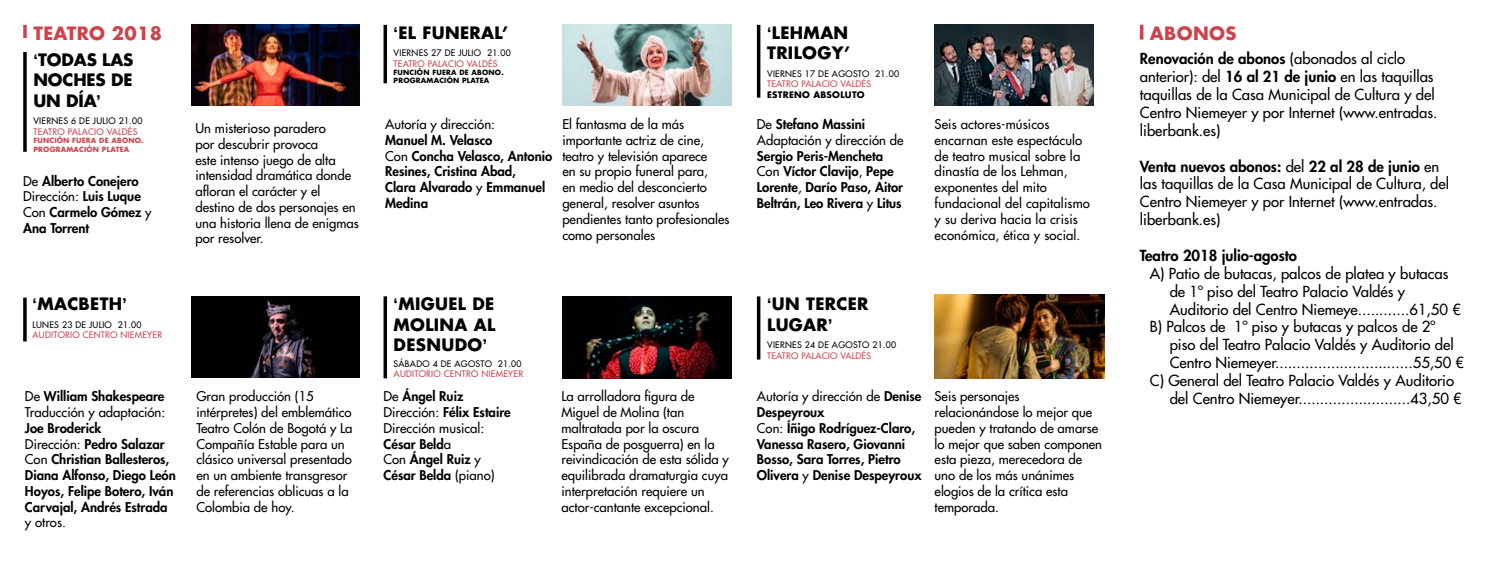
<style>
.page{position:relative;width:1489px;height:571px;background:#fff}
.page>*{position:absolute;margin:0;border:0;box-sizing:border-box;transform-origin:0 0}
.t1{font:700 17.85px "Futura Std";letter-spacing:.02em;color:#cd444c}
.t2{font:700 16.62px/20.7px "Futura Std";letter-spacing:.02em;color:#000;text-align:justify}
.t3{font:500 14.88px/17.8px "Futura Std";color:#000}
.t4{font:800 14.88px "Futura Std";color:#000}
.t5{font:500 13.12px/15.8px "Futura Std";color:#000}
.t6{font:800 13.12px/15.8px "Futura Std";color:#000}
.t7{font:500 8.75px "Futura Std";letter-spacing:.03em;color:#000}
.t8{font:500 8.75px "Futura Std";letter-spacing:.03em;color:#cd444c}
.t9{font:700 8.75px "Futura Std";letter-spacing:.03em;color:#000}
.t10{font:700 7px "Futura Std";letter-spacing:.03em;color:#cd444c}
.t11{font:700 7px "Futura Std";letter-spacing:.03em;color:#000}
.s1{font-family:"Akkurat"}
.s2{font-weight:500}
.s3{font-weight:800}
</style>
<div class="page">
<svg style="left:23px;top:25px;width:4px;height:13px"></svg>
<img style="left:191px;top:25px;width:169px;height:80px">
<svg style="left:23px;top:52px;width:4px;height:100px"></svg>
<svg style="left:23px;top:297px;width:4px;height:44px"></svg>
<img style="left:191px;top:296px;width:169px;height:81px">
<svg style="left:383px;top:296px;width:4px;height:82px"></svg>
<img style="left:562px;top:296px;width:169px;height:82px">
<img style="left:562px;top:25px;width:169px;height:80px">
<svg style="left:383px;top:25px;width:4px;height:58px"></svg>
<svg style="left:756px;top:296px;width:4px;height:63px"></svg>
<img style="left:934px;top:294px;width:170px;height:84px">
<img style="left:934px;top:25px;width:159px;height:80px">
<svg style="left:756px;top:25px;width:4px;height:73px"></svg>
<svg style="left:1139px;top:25px;width:4px;height:15px"></svg>
<h1 class="t1" style="left:33px;top:21px;width:130px">TEATRO 2018</h1>
<p class="t2" style="left:33px;top:49px;width:101px"><span class="s1">‘</span>TODAS LAS NOCHES DE UN DÍA<span class="s1">’</span></p>
<p class="t7" style="left:33px;top:116px;width:111px">VIERNES 6 DE JULIO 21.00</p>
<p class="t8" style="left:33px;top:126px;width:11px">Teatro</p>
<p class="t8" style="left:68px;top:126px;width:11px">Palacio</p>
<p class="t8" style="left:107px;top:126px;width:31px">Valdés</p>
<p class="t10" style="left:33px;top:136px;width:10px">FUNCI</p>
<p class="t10" style="left:57px;top:136px;width:22px">ÓN FUERA</p>
<p class="t10" style="left:99px;top:136px;width:30px">DE ABONO</p>
<p class="t10" style="left:141px;top:136px;width:4px">.</p>
<p class="t10" style="left:33px;top:144px;width:46px">PROGRAMACI</p>
<p class="t10" style="left:86px;top:144px;width:26px">ÓN PLATEA</p>
<p class="t6" style="left:23px;top:173px;width:130px"><span class="s2">De</span> Alberto Conejero<br><span class="s2">Dirección:</span> Luis Luque<br><span class="s2">Con</span> Carmelo Gómez <span class="s2">y<br></span>Ana Torrent</p>
<p class="t2" style="left:33px;top:293px;width:96px"><span class="s1">‘</span>MACBETH<span class="s1">’</span></p>
<p class="t7" style="left:33px;top:319px;width:110px">LUNES 23 de JULIO 21.00</p>
<p class="t8" style="left:33px;top:329px;width:13px">Auditorio</p>
<p class="t8" style="left:83px;top:329px;width:13px">Centro</p>
<p class="t8" style="left:120px;top:329px;width:13px">Nieme</p>
<p class="t8" style="left:147px;top:329px;width:11px">yer</p>
<p class="t5" style="left:25px;top:388px;width:142px">De <span class="s3">William Shakespeare<br></span>Traducción y adaptación:</p>
<p class="t6" style="left:25px;top:420px;width:152px">Joe Broderick<br><span class="s2">Dirección:</span> Pedro Salazar<br><span class="s2">Con</span> Christian Ballesteros,<br>Diana Alfonso, Diego León<br>Hoyos, Felipe Botero, Iván<br>Carvajal, Andrés Estrada</p>
<p class="t5" style="left:25px;top:514px;width:42px">y otros.</p>
<p class="t5" style="left:195px;top:120px;width:165px">Un misterioso paradero<br>por descubrir provoca<br>este intenso juego de alta intensidad dramática donde afloran el carácter y el destino de dos personajes en una historia llena de enigmas por resolver.</p>
<p class="t5" style="left:196px;top:388px;width:158px">Gran producción (15 intérpretes) del emblemático<br>Teatro Colón de Bogotá y La<br>Compañía Estable para un clásico universal presentado en un ambiente transgresor de referencias oblicuas a la<br>Colombia de hoy.</p>
<p class="t2" style="left:393px;top:22px;width:116px"><span class="s1">‘</span>EL FUNERAL’</p>
<p class="t7" style="left:393px;top:47px;width:119px">VIERNES 27 de JULIO 21.00</p>
<p class="t8" style="left:393px;top:58px;width:11px">Teatro</p>
<p class="t8" style="left:428px;top:58px;width:11px">Palacio</p>
<p class="t8" style="left:467px;top:58px;width:31px">Valdés</p>
<p class="t11" style="left:393px;top:68px;width:10px">FUNCI</p>
<p class="t11" style="left:417px;top:68px;width:22px">ÓN FUERA</p>
<p class="t11" style="left:459px;top:68px;width:30px">DE ABONO</p>
<p class="t11" style="left:501px;top:68px;width:4px">.</p>
<p class="t11" style="left:393px;top:76px;width:46px">PROGRAMACI</p>
<p class="t11" style="left:446px;top:76px;width:26px">ÓN PLATEA</p>
<p class="t5" style="left:385px;top:116px;width:111px">Autoría y dirección:</p>
<p class="t6" style="left:385px;top:132px;width:168px">Manuel M. Velasco<br><span class="s2">Con</span> Concha Velasco, Antonio<br>Resines, Cristina Abad,<br>Clara Alvarado <span class="s2">y</span> Emmanuel<br>Medina</p>
<p class="t5" style="left:562px;top:116px;width:169px">El fantasma de la más importante actriz de cine, teatro y televisión aparece<br>en su propio funeral para,<br>en medio del desconcierto general, resolver asuntos pendientes tanto profesionales como personales</p>
<p class="t2" style="left:393px;top:293px;width:103px"><span class="s1">‘</span>MIGUEL DE MOLINA AL DESNUDO<span class="s1">’</span></p>
<p class="t7" style="left:393px;top:358px;width:130px">SÁBADO 4 de AGOSTO 21.00</p>
<p class="t8" style="left:393px;top:368px;width:13px">Auditorio</p>
<p class="t8" style="left:444px;top:368px;width:13px">Centro</p>
<p class="t8" style="left:481px;top:368px;width:13px">Nieme</p>
<p class="t8" style="left:508px;top:368px;width:11px">yer</p>
<p class="t6" style="left:383px;top:388px;width:129px"><span class="s2">De</span> Ángel Ruiz<br><span class="s2">Dirección:</span> Félix Estaire<br><span class="s2">Dirección musical:<br></span>César Beld<span class="s2">a<br>Con</span> Ángel Ruiz <span class="s2">y<br></span>César Belda <span class="s2">(piano)</span></p>
<p class="t5" style="left:561px;top:388px;width:169px">La arrolladora figura de<br>Miguel de Molina (tan maltratada por la oscura<br>España de posguerra) en la reivindicación de esta sólida y equilibrada dramaturgia cuya interpretación requiere un actor-cantante excepcional.</p>
<p class="t2" style="left:767px;top:22px;width:84px"><span class="s1">‘</span>LEHMAN<br>TRILOGY’</p>
<p class="t7" style="left:767px;top:68px;width:133px">VIERNES 17 de AGOSTO 21.00</p>
<p class="t8" style="left:767px;top:78px;width:11px">Teatro</p>
<p class="t8" style="left:801px;top:78px;width:11px">Palacio</p>
<p class="t8" style="left:840px;top:78px;width:31px">Valdés</p>
<p class="t9" style="left:767px;top:88px;width:99px">ESTRENO ABSOLUTO</p>
<p class="t5" style="left:756px;top:116px;width:148px">De <span class="s3">Stefano Massini<br></span>Adaptación y dirección de</p>
<p class="t6" style="left:756px;top:148px;width:148px">Sergio Peris-Mencheta<br><span class="s2">Con</span> Víctor Clavijo<span class="s2">,</span> Pepe<br>Lorente<span class="s2">,</span> Darío Paso, Aitor<br>Beltrán, Leo Rivera <span class="s2">y</span> Litus</p>
<p class="t2" style="left:767px;top:293px;width:103px"><span class="s1">‘</span>UN TERCER<br>LUGAR<span class="s1">’</span></p>
<p class="t7" style="left:767px;top:339px;width:131px">VIERNES 24 de AGOSTO 21.00</p>
<p class="t8" style="left:767px;top:350px;width:11px">Teatro</p>
<p class="t8" style="left:801px;top:350px;width:11px">Palacio</p>
<p class="t8" style="left:840px;top:350px;width:31px">Valdés</p>
<p class="t5" style="left:934px;top:116px;width:157px">Seis actores-músicos encarnan este espectáculo de teatro musical sobre la dinastía de los Lehman, exponentes del mito fundacional del capitalismo y su deriva hacia la crisis económica, ética y social.</p>
<p class="t6" style="left:756px;top:388px;width:166px"><span class="s2">Autoría y dirección de</span> Denise<br>Despeyroux<br><span class="s2">Con:</span> Íñigo Rodríguez-Claro,<br>Vanessa Rasero, Giovanni<br>Bosso, Sara Torres, Pietro<br>Olivera <span class="s2">y</span> Denise Despeyroux</p>
<p class="t5" style="left:934px;top:388px;width:169px">Seis personajes relacionándose lo mejor que pueden y tratando de amarse lo mejor que saben componen esta pieza, merecedora de uno de los más unánimes elogios de la crítica esta temporada.</p>
<h1 class="t1" style="left:1149px;top:21px;width:88px">ABONOS</h1>
<p class="t3" style="left:1139px;top:50px;width:299px"><span class="s3">Renovación de abonos</span> (abonados al ciclo anterior): del <span class="s3">16 al 21 de junio</span> en las taquillas taquillas de la Casa Municipal de Cultura y del Centro Niemeyer y por Internet (www.entradas. liberbank.es)</p>
<p class="t3" style="left:1139px;top:157px;width:311px"><span class="s3">Venta nuevos abonos:</span> del <span class="s3">22 al 28 de junio</span> en las taquillas de la Casa Municipal de Cultura, del Centro Niemeyer y por Internet (www.entradas. liberbank.es)</p>
<p class="t4" style="left:1139px;top:246px;width:159px">Teatro 2018 julio-agosto</p>
<p class="t3" style="left:1149px;top:264px;width:300px">A) Patio de butacas, palcos de platea y butacas</p>
<p class="t3" style="left:1169px;top:282px;width:237px">de 1º piso del Teatro Palacio Valdés y</p>
<p class="t3" style="left:1169px;top:300px;width:293px">Auditorio del Centro Niemeye............61,50 €</p>
<p class="t3" style="left:1149px;top:318px;width:287px">B) Palcos de 1º piso y butacas y palcos de 2º</p>
<p class="t3" style="left:1169px;top:336px;width:285px">piso del Teatro Palacio Valdés y Auditorio del</p>
<p class="t3" style="left:1169px;top:353px;width:296px">Centro Niemeyer................................55,50 €</p>
<p class="t3" style="left:1149px;top:371px;width:306px">C) General del Teatro Palacio Valdés y Auditorio</p>
<p class="t3" style="left:1169px;top:389px;width:294px">del Centro Niemeyer..........................43,50 €</p>
</div>
